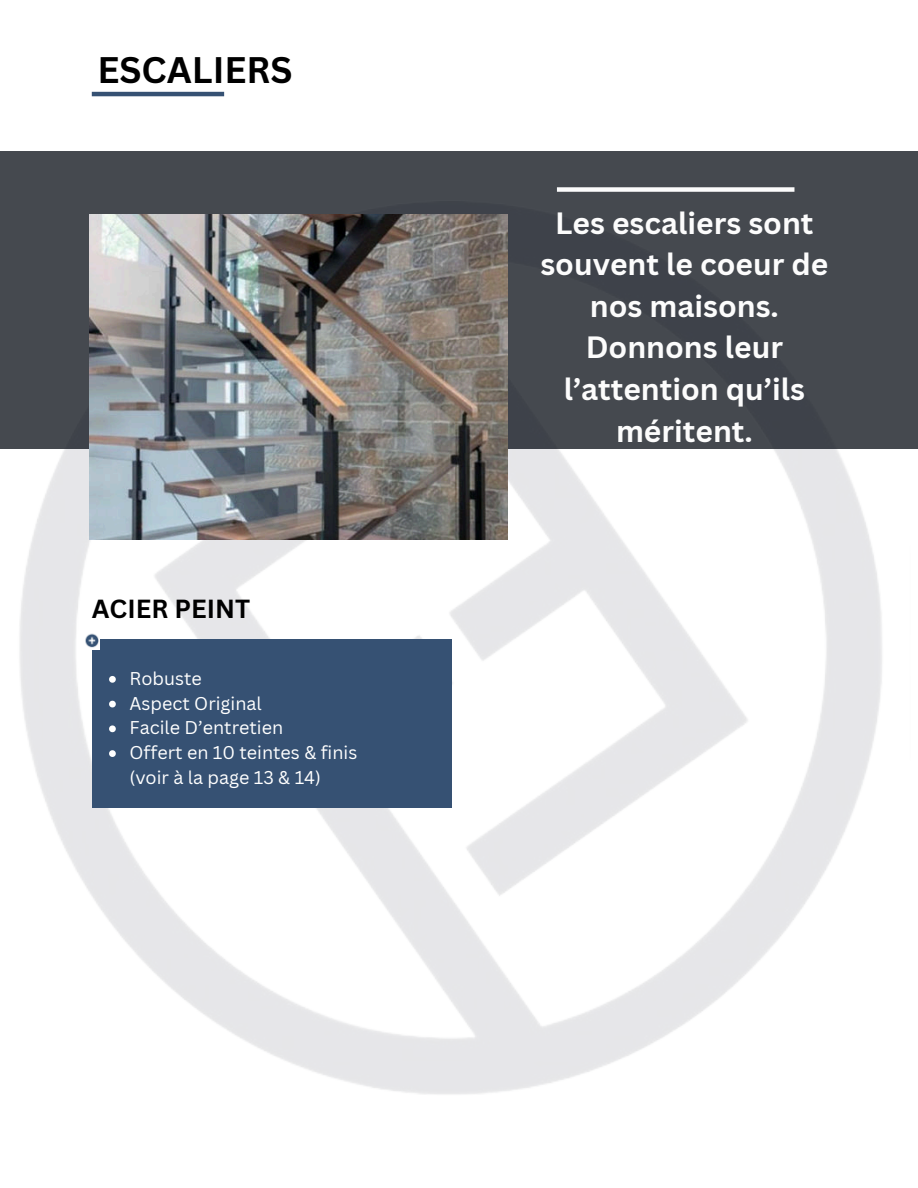
<style>
.page{position:relative;width:918px;height:1188px;background:#fff}
.page>*{position:absolute;margin:0;border:0;box-sizing:border-box;transform-origin:0 0}
.t1{font:700 36px "Canva Sans";color:#000}
.t2{font:700 30px/41.7px "Canva Sans";color:#fcfcfc;text-align:center}
.t3{font:700 25.5px "Canva Sans";color:#000}
.t4{font:18px/24.8px "Canva Sans";color:#fff}
</style>
<div class="page">
<hr style="left:92px;top:92px;width:132px;height:4px;background:#365173">
<div style="left:0;top:152px;width:918px;height:297px;background:#45494f"></div>
<img style="left:19px;top:191px;width:863px;height:903px">
<img style="left:89px;top:214px;width:419px;height:326px">
<div style="left:557px;top:187px;width:237px;height:5px;background:#fcfcfc"></div>
<div style="left:92px;top:640px;width:359px;height:168px;background:#365173"></div>
<img style="left:79px;top:630px;width:20px;height:19px">
<svg style="left:109px;top:676px;width:7px;height:7px"></svg>
<svg style="left:109px;top:701px;width:7px;height:6px"></svg>
<svg style="left:109px;top:725px;width:7px;height:7px"></svg>
<svg style="left:109px;top:750px;width:7px;height:7px"></svg>
<p class="t1" style="left:97px;top:49px;width:197px">ESCALIERS</p>
<p class="t3" style="left:92px;top:594px;width:160px">ACIER PEINT</p>
<p class="t4" style="left:130px;top:666px;width:229px">Robuste<br>Aspect Original<br>Facile D’entretien<br>Offert en 10 teintes &amp; finis (voir à la page 13 &amp; 14)</p>
<p class="t2" style="left:540px;top:202px;width:290px">Les escaliers sont souvent le coeur de nos maisons.<br>Donnons leur l’attention qu’ils méritent.</p>
</div>
